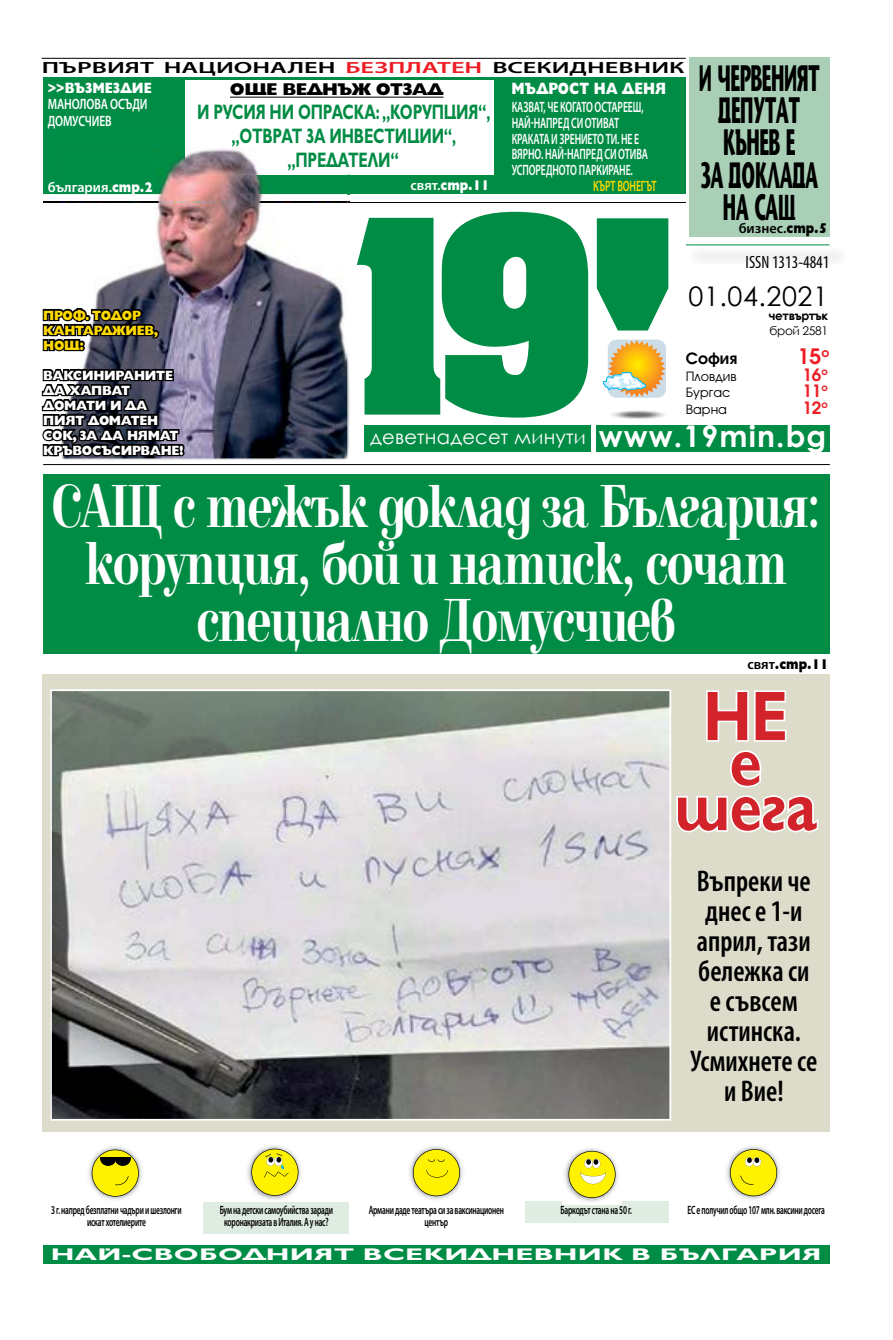
<style>
.page{position:relative;width:893px;height:1340px;background:#fff}
.page>*{position:absolute;margin:0;border:0;box-sizing:border-box;transform-origin:0 0}
.t1{font:700 70.5px "Gilt";letter-spacing:-.01em;color:#d2232a;scale:.83 1}
.t2{font:700 63px/57px "Elfin CYR";letter-spacing:-.025em;color:#fff;text-align:center;scale:.75 1}
.t3{font:36.75px/32.2px "Stone Sans";letter-spacing:-.01em;color:#000;text-align:center;scale:.48 1}
.t4{font:600 condensed 30px/30px "Myriad Pro";color:#000;text-align:center;scale:.95 1}
.t5{font:700 29.85px "Century Gothic";letter-spacing:.04em;color:#fff}
.t6{font:27px "Century Gothic";letter-spacing:.02em;color:#000}
.t7{font:700 22.35px "Avanti CYR";color:#ed1d24}
.t8{font:700 21px/24px "Gilt";letter-spacing:-.01em;color:#008c44;text-align:center;scale:.7 1}
.t9{font:19.5px "Century Gothic";letter-spacing:.01em;color:#fff}
.t10{font:condensed 18px "Myriad Pro";color:#000;scale:.95 1}
.t11{font:700 17.85px "Avanti CYR";color:#ed1d24}
.t12{font:800 17.1px "Gilt";letter-spacing:-.03em;color:#000;scale:1.05 1}
.t13{font:700 16.95px "Gilt";letter-spacing:.01em;color:#fff;scale:1.68 1}
.t14{font:800 16.5px "Gilt";color:#fff;scale:.82 1}
.t15{font:700 16.35px "Avanti CYR";color:#000}
.t16{font:600 16.2px "Myriad Pro";color:#000;scale:1.63 1}
.t17{font:600 15px/15.8px "Myriad Pro";letter-spacing:-.01em;color:#fff;scale:.65 1}
.t18{font:600 15px/16.5px "Myriad Pro";letter-spacing:-.01em;color:#fff;scale:.76 1}
.t19{font:600 15px "Myriad Pro";letter-spacing:-.01em;color:#ffda00;scale:.65 1}
.t20{font:800 15px "Gilt";color:#fff;scale:.85 1}
.t21{font:600 14.25px "Myriad Pro";color:#fff}
.t22{font:600 14.25px "Myriad Pro";color:#000}
.t23{font:800 14.25px "Gilt";color:#fff;scale:.87 1}
.t24{font:800 14.25px "Gilt";color:#000;scale:.87 1}
.t25{font:800 13.5px/15px "Gilt";letter-spacing:-.02em;color:#fff;scale:.93 1}
.t26{font:800 13.5px/15px "Gilt";letter-spacing:-.02em;color:#ffda00;scale:.93 1}
.t27{font:13.35px "Avanti CYR";color:#000}
.t28{font:600 12px/12px "Myriad Pro";letter-spacing:-.03em;color:#000;text-align:center;scale:.62 1}
.t29{font:700 12px "Century Gothic";letter-spacing:-.03em;color:#000}
.t30{font:12px "Century Gothic";letter-spacing:-.03em;color:#000}
.s1{color:#ed1d24}
.s2{font-family:"Gilt";font-weight:800}
.s3{font-family:"Myriad Pro";font-weight:600}
</style>
<div class="page">
<svg style="left:597px;top:218px;width:71px;height:112px;background:#1b9858"></svg>
<div style="left:365px;top:425px;width:465px;height:27px;background:#008c44"></div>
<div style="left:591px;top:420px;width:5px;height:35px;background:#fff"></div>
<hr style="left:43px;top:202px;width:643px;height:1px;background:#000">
<svg style="left:357px;top:212px;width:231px;height:205px"></svg>
<hr style="left:43px;top:464px;width:787px;height:1px;background:#000">
<hr style="left:42px;top:58px;width:644px;height:1px;background:#000">
<hr style="left:686px;top:244px;width:143px;height:1px;background:#008c44">
<div style="left:43px;top:474px;width:786px;height:179px;background:#008c44"></div>
<div style="left:42px;top:674px;width:787px;height:458px;background:#dddccb"></div>
<div style="left:43px;top:78px;width:643px;height:116px;background:#008c44"></div>
<div style="left:689px;top:58px;width:140px;height:179px;background:#a9d0b6"></div>
<svg style="left:608px;top:339px;width:58px;height:59px"></svg>
<img style="left:608px;top:340px;width:57px;height:57px">
<img style="left:612px;top:410px;width:53px;height:9px">
<svg style="left:603px;top:372px;width:43px;height:18px"></svg>
<div style="left:43px;top:1245px;width:786px;height:18px;background:#008c44"></div>
<div style="left:185px;top:80px;width:309px;height:95px;background:#fff"></div>
<hr style="left:230px;top:97px;width:214px;height:1px;background:#000">
<img style="left:185px;top:174px;width:165px;height:286px">
<img style="left:43px;top:194px;width:304px;height:264px">
<svg style="left:43px;top:202px;width:17px;height:1px"></svg>
<img style="left:158px;top:156px;width:27px;height:38px">
<img style="left:185px;top:149px;width:162px;height:26px">
<img style="left:60px;top:202px;width:287px;height:1px">
<svg style="left:42px;top:306px;width:119px;height:47px;background:#3a3a41"></svg>
<div style="left:79px;top:340px;width:6px;height:7px;border:3px solid #000;border-radius:50%"></div>
<svg style="left:41px;top:364px;width:145px;height:96px;background:#34343d"></svg>
<img style="left:53px;top:692px;width:615px;height:425px">
<div style="left:50px;top:689px;width:621px;height:431px;border:2px solid #fff"></div>
<svg style="left:676px;top:690px;width:143px;height:143px"></svg>
<div style="left:204px;top:1201px;width:145px;height:32px;background:#deece1"></div>
<div style="left:525px;top:1201px;width:144px;height:22px;background:#deece1"></div>
<img style="left:726px;top:1146px;width:54px;height:54px">
<svg style="left:730px;top:1149px;width:47px;height:47px;background:#e7df39"></svg>
<img style="left:247px;top:1145px;width:54px;height:55px">
<svg style="left:251px;top:1148px;width:47px;height:47px;background:#e5dd3a"></svg>
<img style="left:409px;top:1146px;width:54px;height:54px">
<svg style="left:413px;top:1149px;width:47px;height:47px;background:#ebe231"></svg>
<img style="left:88px;top:1146px;width:54px;height:54px">
<svg style="left:92px;top:1149px;width:47px;height:47px;background:#d6cd32"></svg>
<hr style="left:100px;top:1157px;width:31px;height:1px;background:#000">
<img style="left:562px;top:1148px;width:60px;height:56px">
<svg style="left:568px;top:1150px;width:48px;height:47px"></svg>
<h3 class="t16" style="left:42px;top:57px;width:396px">ПЪРВИЯТ НАЦИОНАЛЕН <span class="s1">БЕЗПЛАТЕН</span> ВСЕКИДНЕВНИК</h3>
<p class="t20" style="left:48px;top:79px;width:124px">&gt;&gt;ВЪЗМЕЗДИЕ</p>
<p class="t18" style="left:48px;top:95px;width:133px">МАНОЛОВА ОСЪДИ<br>ДОМУСЧИЕВ</p>
<p class="t21" style="left:48px;top:178px;width:106px">българия.<span class="s2">стр.2</span></p>
<h3 class="t12" style="left:230px;top:80px;width:205px">ОЩЕ ВЕДНЪЖ ОТЗАД</h3>
<h3 class="t8" style="left:197px;top:100px;width:420px">И РУСИЯ НИ ОПРАСКА: “КОРУПЦИЯ”, “ОТВРАТ ЗА ИНВЕСТИЦИИ”, “ПРЕДАТЕЛИ”</h3>
<p class="t23" style="left:411px;top:178px;width:92px"><span class="s3">свят.</span>стр.11</p>
<h3 class="t14" style="left:512px;top:79px;width:190px">МЪДРОСТ НА ДЕНЯ</h3>
<p class="t17" style="left:512px;top:99px;width:211px">КАЗВАТ, ЧЕ КОГАТО ОСТАРЕЕШ,<br>НАЙ-НАПРЕД СИ ОТИВАТ<br>КРАКАТА И ЗРЕНИЕТО ТИ. НЕ Е<br>ВЯРНО. НАЙ-НАПРЕД СИ ОТИВА<br>УСПОРЕДНОТО ПАРКИРАНЕ.</p>
<p class="t19" style="left:593px;top:176px;width:99px">КЪРТ ВОНЕГЪТ</p>
<h3 class="t3" style="left:699px;top:62px;width:252px">И ЧЕРВЕНИЯТ<br>ДЕПУТАТ<br>КЪНЕВ Е<br>ЗА ДОКЛАДА<br>НА САЩ</h3>
<p class="t22" style="left:739px;top:219px;width:90px">бизнес.<span class="s2">стр.5</span></p>
<h3 class="t10" style="left:746px;top:252px;width:90px">ISSN 1313-4841</h3>
<p class="t26" style="left:43px;top:308px;width:125px">ПРОФ. ТОДОР<br>КАНТАРДЖИЕВ,<br>НОЩ:</p>
<p class="t25" style="left:43px;top:368px;width:153px">ВАКСИНИРАНИТЕ<br>ДА ХАПВАТ<br>ДОМАТИ И ДА<br>ПИЯТ ДОМАТЕН<br>СОК, ЗА ДА НЯМАТ<br>КРЪВОСЪСИРВАНЕ!</p>
<h3 class="t6" style="left:688px;top:277px;width:141px">01.04.2021</h3>
<p class="t29" style="left:769px;top:307px;width:61px">четвъртък</p>
<p class="t30" style="left:769px;top:322px;width:60px">брой 2581</p>
<h3 class="t15" style="left:686px;top:348px;width:53px">София</h3>
<h3 class="t7" style="left:797px;top:342px;width:33px">15<sup>о</sup></h3>
<p class="t27" style="left:686px;top:368px;width:52px">Пловдив</p>
<h3 class="t11" style="left:802px;top:363px;width:27px">16<sup>о</sup></h3>
<p class="t27" style="left:686px;top:385px;width:46px">Бургас</p>
<h3 class="t11" style="left:802px;top:380px;width:27px">11<sup>о</sup></h3>
<p class="t27" style="left:686px;top:401px;width:43px">Варна</p>
<h3 class="t11" style="left:802px;top:396px;width:27px">12<sup>о</sup></h3>
<h3 class="t9" style="left:370px;top:423px;width:217px">деветнадесет минути</h3>
<h3 class="t5" style="left:599px;top:413px;width:229px">www.19min.bg</h3>
<h2 class="t2" style="left:52px;top:478px;width:1026px">САЩ с тежък доклад за България: корупция, бой и натиск, сочат специално Домусчиев</h2>
<h1 class="t1" style="left:703px;top:677px;width:104px">НЕ</h1>
<h1 class="t1" style="left:729px;top:722px;width:40px">е</h1>
<h1 class="t1" style="left:674px;top:767px;width:173px">шега</h1>
<h3 class="t4" style="left:690px;top:865px;width:135px">Въпреки че днес е 1-и април, тази бележка си е съвсем истинска.<br>Усмихнете се и Вие!</h3>
<p class="t24" style="left:747px;top:655px;width:95px"><span class="s3">свят</span>.стр.11</p>
<p class="t28" style="left:51px;top:1203px;width:212px">3 г. напред безплатни чадъри и шезлонги искат хотелиерите</p>
<p class="t28" style="left:220px;top:1203px;width:184px">Бум на детски самоубийства заради коронакризата в Италия. А у нас?</p>
<p class="t28" style="left:369px;top:1203px;width:220px">Армани даде театъра си за ваксинационен център</p>
<p class="t28" style="left:560px;top:1203px;width:117px">Баркодът стана на 50 г.</p>
<p class="t28" style="left:688px;top:1203px;width:223px">ЕС е получил общо 107 млн. ваксини досега</p>
<h3 class="t13" style="left:51px;top:1244px;width:460px">НАЙ-СВОБОДНИЯТ ВСЕКИДНЕВНИК В БЪЛГАРИЯ</h3>
</div>
